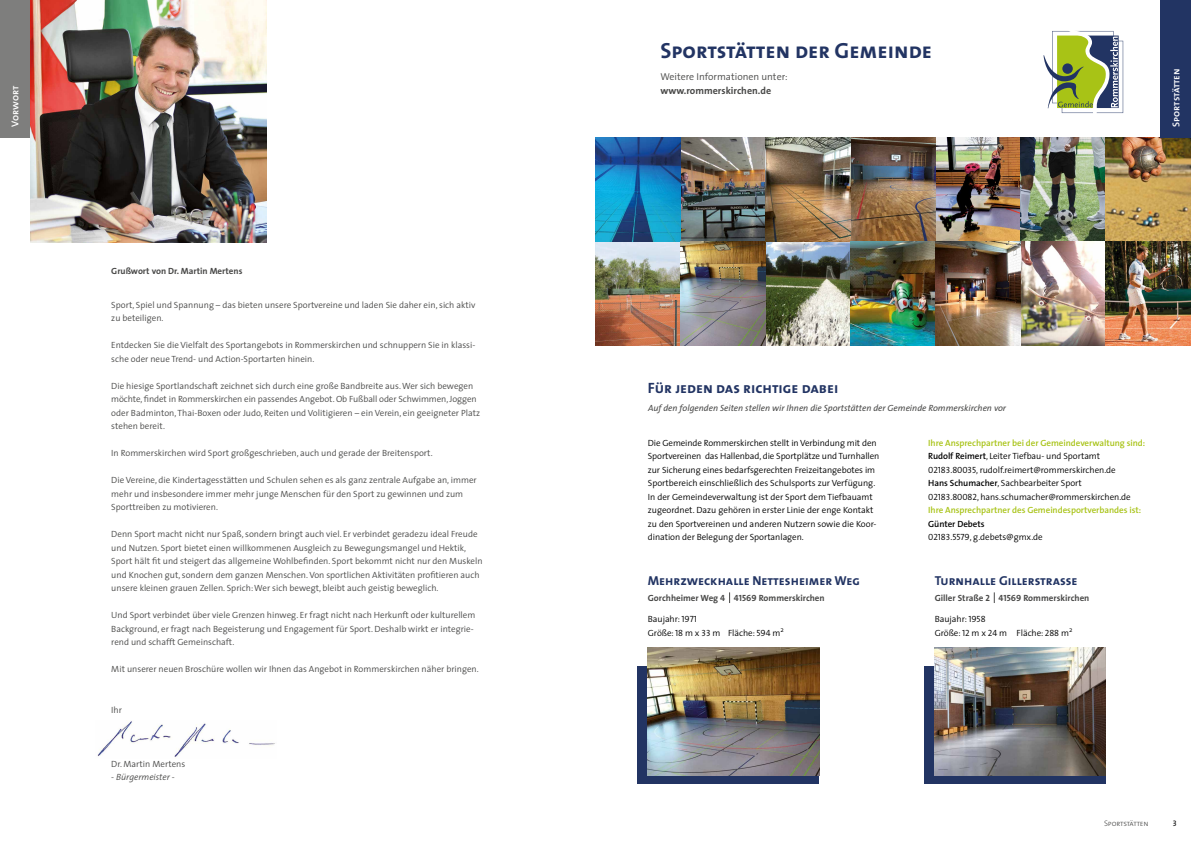
<style>
.page{position:relative;width:1191px;height:842px;background:#fff}
.page>*{position:absolute;margin:0;border:0;box-sizing:border-box;transform-origin:0 0}
.t1{font:22px "The Sans Bold Caps";color:#223463}
.t2{font:15px "The Sans Bold Caps";color:#223463}
.t3{font:13px "The Sans Bold Caps";color:#223463}
.t4{font:300 10px "The Sans";color:#4a4a49}
.t5{font:700 10px "The Sans";color:#4a4a49}
.t6{font:10px "The Sans Semi Bold Caps";color:#fff}
.t7{font:300 9px/13.5px "The Sans";color:#4a4a49}
.t8{font:300 9px/13.5px "The Sans";letter-spacing:-.005em;color:#000}
.t9{font:700 9px "The Sans";color:#4a4a49}
.t10{font:italic 9px "The Sans";color:#4a4a49}
.t11{font:italic 300 9px "The Sans";color:#4a4a49}
.t12{font:8px "The Sans Light Caps";letter-spacing:-.015em;color:#4a4a49}
.t13{font:8px "The Sans Caps";color:#000}
.s1{font-weight:600;color:#a8c316}
.s2{font-weight:600}
.s3{font-family:"The Sans Semi Light Caps";font-weight:400}
.s4{font-family:"The Sans Bold Caps";font-weight:400}
</style>
<div class="page">
<img style="left:97px;top:721px;width:178px;height:36px">
<img style="left:595px;top:137px;width:511px;height:209px">
<div style="left:0;top:0;width:30px;height:137px;background:#7e7e7d"></div>
<svg style="left:1043px;top:31px;width:80px;height:83px"></svg>
<img style="left:935px;top:137px;width:85px;height:105px">
<img style="left:680px;top:137px;width:85px;height:105px">
<svg style="left:595px;top:137px;width:85px;height:105px;background:#187ab2"></svg>
<img style="left:765px;top:242px;width:85px;height:104px">
<img style="left:680px;top:242px;width:85px;height:104px">
<img style="left:1020px;top:137px;width:85px;height:105px">
<img style="left:1020px;top:242px;width:85px;height:104px">
<img style="left:850px;top:137px;width:85px;height:105px">
<img style="left:765px;top:137px;width:85px;height:105px">
<img style="left:850px;top:242px;width:85px;height:104px">
<img style="left:1106px;top:137px;width:85px;height:105px">
<img style="left:1106px;top:242px;width:85px;height:104px">
<img style="left:935px;top:242px;width:85px;height:104px">
<div style="left:1160px;top:0;width:31px;height:137px;background:#223463"></div>
<div style="left:638px;top:666px;width:181px;height:117px;background:#223463"></div>
<div style="left:924px;top:666px;width:182px;height:117px;background:#223463"></div>
<img style="left:648px;top:647px;width:171px;height:128px">
<img style="left:934px;top:647px;width:172px;height:128px">
<img style="left:30px;top:0;width:237px;height:242px">
<p class="t6" style="left:7px;top:127px;width:43px;rotate:-90deg">Vorwort</p>
<p class="t9" style="left:111px;top:263px;width:133px">Grußwort von Dr. Martin Mertens</p>
<p class="t7" style="left:111px;top:297px;width:365px">Sport, Spiel und Spannung – das bieten unsere Sportvereine und laden Sie daher ein, sich aktiv zu beteiligen.</p>
<p class="t7" style="left:111px;top:338px;width:365px">Entdecken Sie die Vielfalt des Sportangebots in Rommerskirchen und schnuppern Sie in klassi&shy;sche oder neue Trend- und Action-Sportarten hinein.</p>
<p class="t7" style="left:111px;top:378px;width:370px">Die hiesige Sportlandschaft zeichnet sich durch eine große Bandbreite aus. Wer sich bewegen möchte, findet in Rommerskirchen ein passendes Angebot. Ob Fußball oder Schwimmen, Joggen oder Badminton, Thai-Boxen oder Judo, Reiten und Volitigieren – ein Verein, ein geeigneter Platz stehen bereit.</p>
<p class="t7" style="left:111px;top:446px;width:323px">In Rommerskirchen wird Sport großgeschrieben, auch und gerade der Breitensport.</p>
<p class="t7" style="left:111px;top:473px;width:367px">Die Vereine, die Kindertagesstätten und Schulen sehen es als ganz zentrale Aufgabe an, immer mehr und insbesondere immer mehr junge Menschen für den Sport zu gewinnen und zum<br>Sporttreiben zu motivieren.</p>
<p class="t7" style="left:111px;top:527px;width:373px">Denn Sport macht nicht nur Spaß, sondern bringt auch viel. Er verbindet geradezu ideal Freude und Nutzen. Sport bietet einen willkommenen Ausgleich zu Bewegungsmangel und Hektik, Sport hält fit und steigert das allgemeine Wohlbefinden. Sport bekommt nicht nur den Muskeln und Knochen gut, sondern dem ganzen Menschen. Von sportlichen Aktivitäten profitieren auch unsere kleinen grauen Zellen. Sprich: Wer sich bewegt, bleibt auch geistig beweglich.</p>
<p class="t7" style="left:111px;top:608px;width:366px">Und Sport verbindet über viele Grenzen hinweg. Er fragt nicht nach Herkunft oder kulturellem<br>Background, er fragt nach Begeisterung und Engagement für Sport. Deshalb wirkt er integrie&shy;rend und schafft Gemeinschaft.</p>
<p class="t7" style="left:111px;top:662px;width:369px">Mit unserer neuen Broschüre wollen wir Ihnen das Angebot in Rommerskirchen näher bringen.</p>
<p class="t7" style="left:111px;top:702px;width:12px">Ihr</p>
<p class="t7" style="left:111px;top:756px;width:75px">Dr. Martin Mertens</p>
<p class="t11" style="left:111px;top:770px;width:65px">- Bürgermeister -</p>
<h1 class="t1" style="left:660px;top:33px;width:273px">Sportstätten der Gemeinde</h1>
<p class="t4" style="left:660px;top:68px;width:129px">Weitere Informationen unter:</p>
<p class="t5" style="left:660px;top:82px;width:112px">www.rommerskirchen.de</p>
<p class="t6" style="left:1167px;top:127px;width:60px;rotate:-90deg">Sportstätten</p>
<h2 class="t2" style="left:648px;top:375px;width:192px">Für jeden das richtige dabei</h2>
<p class="t10" style="left:648px;top:401px;width:359px">Auf den folgenden Seiten stellen wir Ihnen die Sportstätten der Gemeinde Rommerskirchen vor</p>
<p class="t8" style="left:648px;top:435px;width:233px">Die Gemeinde Rommerskirchen stellt in Verbindung mit den Sportvereinen das Hallenbad, die Sportplätze und Turnhallen zur Sicherung eines bedarfsgerechten Freizeitangebotes im Sportbereich einschließlich des Schulsports zur Verfügung.<br>In der Gemeindeverwaltung ist der Sport dem Tiefbauamt zugeordnet. Dazu gehören in erster Linie der enge Kontakt zu den Sportvereinen und anderen Nutzern sowie die Koor&shy;dination der Belegung der Sportanlagen.</p>
<p class="t8" style="left:928px;top:435px;width:219px"><span class="s1">Ihre Ansprechpartner bei der Gemeindeverwaltung sind:<br></span><span class="s2">Rudolf Reimert</span>, Leiter Tiefbau- und Sportamt <span class="s3">02183.80035</span>, rudolf.reimert@rommerskirchen.de<br><span class="s2">Hans Schumacher</span>, Sachbearbeiter Sport<br><span class="s3">02183.80082</span>, hans.schumacher@rommerskirchen.de <span class="s1">Ihre Ansprechpartner des Gemeindesportverbandes ist:</span></p>
<p class="t8" style="left:928px;top:516px;width:116px"><span class="s2">Günter Debets<br></span><span class="s3">02183.5579</span>, g.debets@gmx.de</p>
<h3 class="t3" style="left:648px;top:570px;width:214px">Mehrzweckhalle Nettesheimer Weg</h3>
<h3 class="t3" style="left:934px;top:570px;width:144px">Turnhalle Gillerstrasse</h3>
<p class="t9" style="left:648px;top:590px;width:178px">Gorchheimer Weg <span class="s4">4 41569</span> Rommerskirchen</p>
<p class="t9" style="left:934px;top:590px;width:156px">Giller Straße <span class="s4">2 41569</span> Rommerskirchen</p>
<p class="t8" style="left:648px;top:611px;width:137px;line-height:14px">Baujahr: <span class="s3">1971<br></span>Größe: <span class="s3">18</span> m x <span class="s3">33</span> m Fläche: <span class="s3">594</span> m<sup>2</sup></p>
<p class="t8" style="left:934px;top:611px;width:139px;line-height:14px">Baujahr: <span class="s3">1958<br></span>Größe: <span class="s3">12</span> m x <span class="s3">24</span> m Fläche: <span class="s3">288</span> m<sup>2</sup></p>
<p class="t12" style="left:1104px;top:816px;width:46px">Sportstätten</p>
<p class="t13" style="left:1172px;top:816px;width:5px">3</p>
</div>
